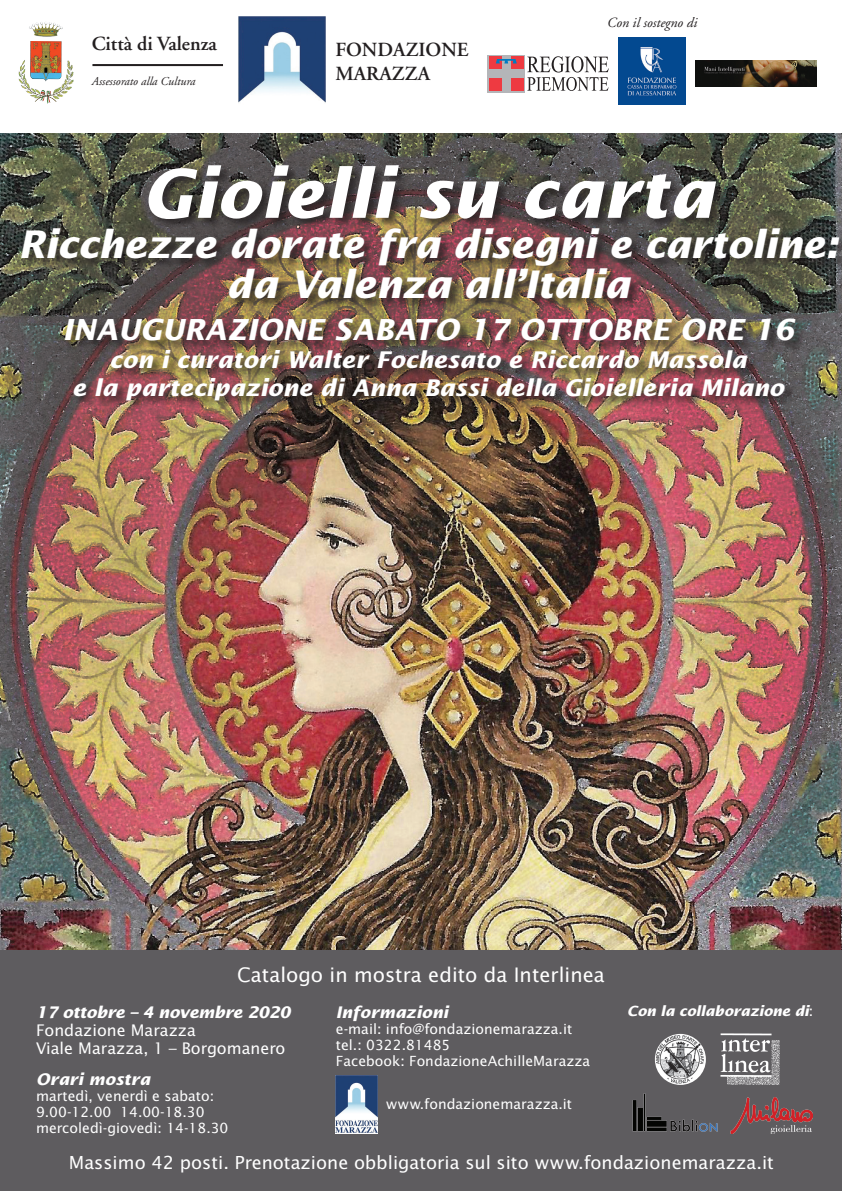
<style>
.page{position:relative;width:842px;height:1191px;background:#fff}
.page>*{position:absolute;margin:0;border:0;box-sizing:border-box;transform-origin:0 0}
.t1{font:italic 700 67.1px "Lucida Sans";color:#fff}
.t2{font:italic 700 38px "Lucida Sans";letter-spacing:-.01em;color:#fff}
.t3{font:italic 700 29px "Lucida Sans";color:#fff}
.t4{font:italic 700 23px "Lucida Sans";color:#fff}
.t5{font:20px "Lucida Sans";color:#fff}
.t6{font:600 20px "Adobe Garamond";color:#231f20}
.t7{font:18px "Lucida Sans";color:#fff}
.t8{font:16px "Lucida Sans";color:#fff}
.t9{font:italic 700 16px "Lucida Sans";letter-spacing:-.02em;color:#fff}
.t10{font:italic 700 16px "Lucida Sans";color:#fff}
.t11{font:14px "Lucida Sans";color:#fff}
.t12{font:italic 700 14px "Lucida Sans";letter-spacing:-.01em;color:#fff}
.t13{font:italic 14px "Adobe Garamond";color:#231f20}
.t14{font:italic 12px "Adobe Garamond";color:#231f20}
.s1{font-weight:400;font-style:normal}
</style>
<div class="page">
<img style="left:0;top:134px;width:842px;height:817px">
<div style="left:21px;top:165px;width:821px;height:246px;background:#231f20;opacity:.75"></div>
<svg style="left:40px;top:22px;width:6px;height:6px"></svg>
<hr style="left:92px;top:64px;width:131px;height:2px;background:#231f20">
<img style="left:618px;top:38px;width:67px;height:67px">
<svg style="left:527px;top:56px;width:82px;height:35px"></svg>
<div style="left:488px;top:55px;width:37px;height:37px;background:#b4b5b8"></div>
<div style="left:489px;top:57px;width:12px;height:12px;background:#ee3a41"></div>
<div style="left:511px;top:57px;width:12px;height:12px;background:#ee3a41"></div>
<div style="left:511px;top:78px;width:12px;height:13px;background:#ee3a41"></div>
<div style="left:489px;top:78px;width:12px;height:13px;background:#ee3a41"></div>
<svg style="left:496px;top:59px;width:21px;height:4px"></svg>
<img style="left:696px;top:60px;width:121px;height:27px">
<div style="left:0;top:951px;width:842px;height:240px;background:#5e5c5f"></div>
<img style="left:655px;top:1034px;width:51px;height:51px;border-radius:26px">
<img style="left:632px;top:1093px;width:86px;height:39px">
<img style="left:239px;top:16px;width:86px;height:87px">
<img style="left:720px;top:1034px;width:59px;height:50px">
<img style="left:336px;top:1075px;width:41px;height:58px">
<img style="left:730px;top:1097px;width:82px;height:36px">
<p class="t6" style="left:92px;top:33px;width:127px">Città di Valenza</p>
<p class="t14" style="left:92px;top:75px;width:105px">Assessorato alla Cultura</p>
<p class="t6" style="left:335px;top:39px;width:135px">FONDAZIONE</p>
<p class="t6" style="left:335px;top:63px;width:96px">MARAZZA</p>
<p class="t13" style="left:607px;top:15px;width:91px">Con il sostegno di</p>
<p class="t1" style="left:142px;top:153px;width:573px">Gioielli su carta</p>
<p class="t2" style="left:18px;top:221px;width:821px">Ricchezze dorate fra disegni e cartoline:</p>
<p class="t2" style="left:226px;top:262px;width:405px">da Valenza all’Italia</p>
<p class="t3" style="left:62px;top:312px;width:733px">INAUGURAZIONE SABATO 17 OTTOBRE ORE 16</p>
<p class="t4" style="left:109px;top:346px;width:639px">con i curatori Walter Fochesato e Riccardo Massola</p>
<p class="t4" style="left:72px;top:373px;width:714px">e la partecipazione di Anna Bassi della Gioielleria Milano</p>
<p class="t5" style="left:237px;top:962px;width:369px">Catalogo in mostra edito da Interlinea</p>
<p class="t9" style="left:36px;top:1002px;width:256px">17 ottobre – 4 novembre 2020</p>
<p class="t8" style="left:36px;top:1020px;width:161px">Fondazione Marazza</p>
<p class="t8" style="left:36px;top:1038px;width:251px">Viale Marazza, 1 – Borgomanero</p>
<p class="t10" style="left:36px;top:1069px;width:116px">Orari mostra</p>
<p class="t11" style="left:36px;top:1086px;width:180px">martedì, venerdì e sabato:</p>
<p class="t11" style="left:36px;top:1102px;width:170px">9.00-12.00 14.00-18.30</p>
<p class="t11" style="left:36px;top:1118px;width:194px">mercoledì-giovedì: 14-18.30</p>
<p class="t10" style="left:336px;top:1002px;width:114px">Informazioni</p>
<p class="t11" style="left:336px;top:1019px;width:238px">e-mail: info@fondazionemarazza.it</p>
<p class="t11" style="left:336px;top:1035px;width:116px">tel.: 0322.81485</p>
<p class="t11" style="left:336px;top:1051px;width:256px">Facebook: FondazioneAchilleMarazza</p>
<p class="t11" style="left:386px;top:1094px;width:188px">www.fondazionemarazza.it</p>
<p class="t12" style="left:627px;top:1002px;width:188px">Con la collaborazione di<span class="s1">:</span></p>
<p class="t7" style="left:69px;top:1151px;width:707px">Massimo 42 posti. Prenotazione obbligatoria sul sito www.fondazionemarazza.it</p>
</div>
